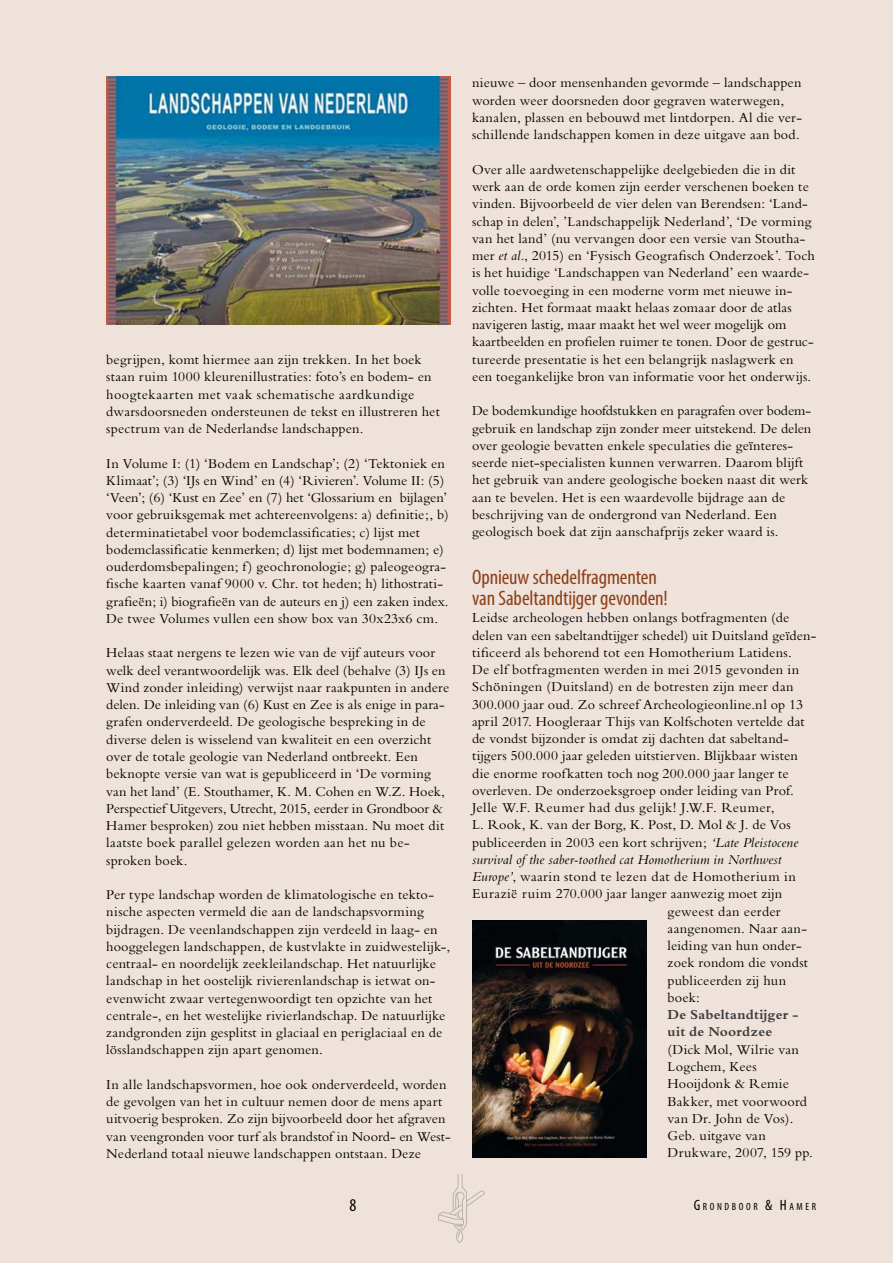
<style>
.page{position:relative;width:893px;height:1263px;background:#eee2da}
.page>*{position:absolute;margin:0;border:0;box-sizing:border-box;transform-origin:0 0}
.t1{font:condensed 21px/21px "Myriad Pro";letter-spacing:-.005em;color:#8d3f18}
.t2{font:condensed 18px "Myriad Pro";color:#000}
.t3{font:14.25px/17.2px "M Bembo";letter-spacing:.01em;color:#000}
.t4{font:italic 14.25px "M Bembo";letter-spacing:.01em;color:#000}
.t5{font:14.25px "M Bembo";letter-spacing:.03em;color:#000}
.t6{font:700 14.25px/17.2px "M Bembo";letter-spacing:.01em;color:#3e3d40}
.t7{font:condensed 10.5px "Myriad Pro";letter-spacing:.245em;color:#000}
.s1{font-style:italic}
.s2{font-size:15px}
</style>
<div class="page">
<svg style="left:438px;top:1174px;width:47px;height:69px"></svg>
<img style="left:472px;top:920px;width:174px;height:237px">
<img style="left:106px;top:77px;width:345px;height:247px">
<p class="t3" style="left:106px;top:351px;width:335px">begrijpen, komt hiermee aan zijn trekken. In het boek staan ruim 1000 kleurenillustraties: foto’s en bodem- en hoogtekaarten met vaak schematische aardkundige dwarsdoorsneden ondersteunen de tekst en illustreren het spectrum van de Nederlandse landschappen.</p>
<p class="t3" style="left:106px;top:455px;width:344px">In Volume I: (1) ‘Bodem en Landschap’; (2) ‘Tektoniek en Klimaat’; (3) ‘IJs en Wind’ en (4) ‘Rivieren’. Volume II: (5) ‘Veen’; (6) ‘Kust en Zee’ en (7) het ‘Glossarium en bijlagen’ voor gebruiksgemak met achtereenvolgens: a) definitie;, b) determinatietabel voor bodemclassificaties; c) lijst met bodemclassificatie kenmerken; d) lijst met bodemnamen; e) ouderdomsbepalingen; f) geochronologie; g) paleogeogra&shy;fische kaarten vanaf 9000 v. Chr. tot heden; h) lithostrati&shy;grafieën; i) biografieën van de auteurs en j) een zaken index.<br>De twee Volumes vullen een show box van 30x23x6 cm.</p>
<p class="t3" style="left:106px;top:644px;width:344px">Helaas staat nergens te lezen wie van de vijf auteurs voor welk deel verantwoordelijk was. Elk deel (behalve (3) IJs en Wind zonder inleiding) verwijst naar raakpunten in andere delen. De inleiding van (6) Kust en Zee is als enige in para&shy;grafen onderverdeeld. De geologische bespreking in de diverse delen is wisselend van kwaliteit en een overzicht over de totale geologie van Nederland ontbreekt. Een beknopte versie van wat is gepubliceerd in ‘De vorming van het land’ (E. Stouthamer, K. M. Cohen en W.Z. Hoek, Perspectief Uitgevers, Utrecht, 2015, eerder in Grondboor &amp; Hamer besproken) zou niet hebben misstaan. Nu moet dit laatste boek parallel gelezen worden aan het nu be&shy;sproken boek.</p>
<p class="t3" style="left:106px;top:886px;width:345px">Per type landschap worden de klimatologische en tekto&shy;nische aspecten vermeld die aan de landschapsvorming bijdragen. De veenlandschappen zijn verdeeld in laag- en hooggelegen landschappen, de kustvlakte in zuidwestelijk-, centraal- en noordelijk zeekleilandschap. Het natuurlijke landschap in het oostelijk rivierenlandschap is ietwat on&shy;evenwicht zwaar vertegenwoordigt ten opzichte van het centrale-, en het westelijke rivierlandschap. De natuurlijke zandgronden zijn gesplitst in glaciaal en periglaciaal en de lösslandschappen zijn apart genomen.</p>
<p class="t3" style="left:106px;top:1076px;width:346px">In alle landschapsvormen, hoe ook onderverdeeld, worden de gevolgen van het in cultuur nemen door de mens apart uitvoerig besproken. Zo zijn bijvoorbeeld door het afgraven van veengronden voor turf als brandstof in Noord- en West-Nederland totaal nieuwe landschappen ontstaan. Deze</p>
<p class="t3" style="left:472px;top:74px;width:331px">nieuwe – door mensenhanden gevormde – landschappen worden weer doorsneden door gegraven waterwegen, kanalen, plassen en bebouwd met lintdorpen. Al die ver&shy;schillende landschappen komen in deze uitgave aan bod.</p>
<p class="t3" style="left:472px;top:161px;width:344px">Over alle aardwetenschappelijke deelgebieden die in dit werk aan de orde komen zijn eerder verschenen boeken te vinden. Bijvoorbeeld de vier delen van Berendsen: ‘Land&shy;schap in delen’, ’Landschappelijk Nederland’, ‘De vorming van het land’ (nu vervangen door een versie van Stoutha&shy;mer <span class="s1">et al.</span>, 2015) en ‘Fysisch Geografisch Onderzoek’. Toch is het huidige ‘Landschappen van Nederland’ een waarde&shy;volle toevoeging in een moderne vorm met nieuwe in&shy;zichten. Het formaat maakt helaas zomaar door de atlas navigeren lastig, maar maakt het wel weer mogelijk om kaartbeelden en profielen ruimer te tonen. Door de gestruc&shy;tureerde presentatie is het een belangrijk naslagwerk en een toegankelijke bron van informatie voor het onderwijs.</p>
<p class="t3" style="left:472px;top:402px;width:341px">De bodemkundige hoofdstukken en paragrafen over bodem&shy;gebruik en landschap zijn zonder meer uitstekend. De delen over geologie bevatten enkele speculaties die geïnteres&shy;seerde niet-specialisten kunnen verwarren. Daarom blijft het gebruik van andere geologische boeken naast dit werk aan te bevelen. Het is een waardevolle bijdrage aan de beschrijving van de ondergrond van Nederland. Een geologisch boek dat zijn aanschafprijs zeker waard is.</p>
<h1 class="t1" style="left:472px;top:566px;width:197px">Opnieuw schedelfragmenten van Sabeltandtijger gevonden!</h1>
<p class="t3" style="left:472px;top:609px;width:319px">Leidse archeologen hebben onlangs botfragmenten (de</p>
<p class="t3" style="left:472px;top:626px;width:346px">delen van een sabeltandtijger schedel) uit Duitsland geïden-</p>
<p class="t3" style="left:472px;top:644px;width:321px">tificeerd als behorend tot een Homotherium Latidens.</p>
<p class="t3" style="left:472px;top:661px;width:329px">De elf botfragmenten werden in mei 2015 gevonden in</p>
<p class="t3" style="left:472px;top:678px;width:323px">Schöningen (Duitsland) en de botresten zijn meer dan</p>
<p class="t3" style="left:472px;top:695px;width:333px">300.000 jaar oud. Zo schreef Archeologieonline.nl op 13</p>
<p class="t3" style="left:472px;top:713px;width:334px">april 2017. Hoogleraar Thijs van Kolfschoten vertelde dat</p>
<p class="t3" style="left:472px;top:730px;width:318px">de vondst bijzonder is omdat zij dachten dat sabeltand-</p>
<p class="t3" style="left:472px;top:747px;width:327px">tijgers 500.000 jaar geleden uitstierven. Blijkbaar wisten</p>
<p class="t3" style="left:472px;top:764px;width:318px">die enorme roofkatten toch nog 200.000 jaar langer te</p>
<p class="t3" style="left:472px;top:782px;width:323px">overleven. De onderzoeksgroep onder leiding van Prof.</p>
<p class="t3" style="left:472px;top:799px;width:304px">Jelle W.F. Reumer had dus gelijk! J.W.F. Reumer,</p>
<p class="t3" style="left:472px;top:816px;width:320px">L. Rook, K. van der Borg, K. Post, D. Mol &amp; J. de Vos</p>
<p class="t3" style="left:472px;top:833px;width:328px">publiceerden in 2003 een kort schrijven; <span class="s1">‘Late Pleistocene</span></p>
<p class="t4" style="left:472px;top:852px;width:311px">survival of the saber-toothed cat Homotherium in Northwest</p>
<p class="t5" style="left:472px;top:869px;width:325px"><span class="s1">Europe’</span>, waarin stond te lezen dat de Homotherium in</p>
<p class="t3" style="left:472px;top:885px;width:312px">Eurazië ruim 270.000 jaar langer aanwezig moet zijn</p>
<p class="t3" style="left:668px;top:903px;width:115px">geweest dan eerder</p>
<p class="t3" style="left:668px;top:920px;width:141px">aangenomen. Naar aan-</p>
<p class="t3" style="left:668px;top:937px;width:136px">leiding van hun onder-</p>
<p class="t3" style="left:668px;top:954px;width:142px">zoek rondom die vondst</p>
<p class="t3" style="left:668px;top:972px;width:120px">publiceerden zij hun</p>
<p class="t3" style="left:668px;top:989px;width:34px">boek:</p>
<p class="t6" style="left:668px;top:1006px;width:132px">De Sabeltandtijger - uit de Noordzee</p>
<p class="t3" style="left:668px;top:1041px;width:147px">(Dick Mol, Wilrie van<br>Logchem, Kees<br>Hooijdonk &amp; Remie<br>Bakker, met voorwoord van Dr. John de Vos).<br>Geb. uitgave van<br>Drukware, 2007, 159 pp.</p>
<p class="t2" style="left:350px;top:1194px;width:8px">28</p>
<p class="t7" style="left:694px;top:1200px;width:124px"><span class="s2">G</span>RONDBOOR <span class="s2">&amp; H</span>AMER</p>
</div>
